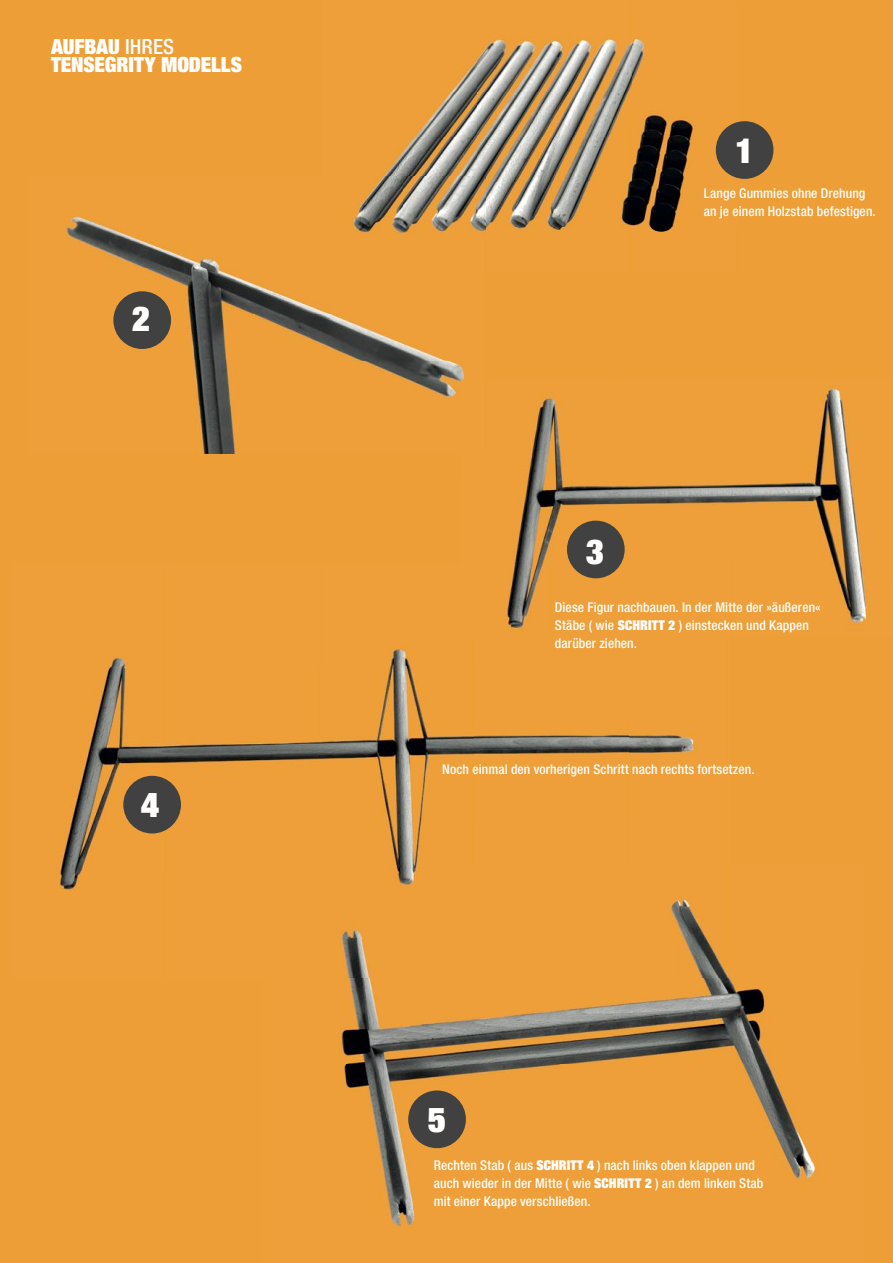
<style>
.page{position:relative;width:893px;height:1263px;background:#ed9e37}
.page>*{position:absolute;margin:0;border:0;box-sizing:border-box;transform-origin:0 0}
.t1{font:900 condensed 34.5px "Helvetica Neue LT Pro";color:#fffefd}
.t2{font:900 condensed 21px/18px "Helvetica Neue LT Pro";letter-spacing:-.005em;color:#fffefd}
.t3{font:500 condensed 13.5px/18px "Helvetica Neue LT Pro";letter-spacing:.01em;color:#fffefd}
.s1{font-weight:500}
.s2{font-weight:900}
</style>
<div class="page">
<img style="left:414px;top:36px;width:319px;height:101px">
<img style="left:380px;top:137px;width:97px;height:39px">
<img style="left:477px;top:137px;width:256px;height:45px">
<img style="left:485px;top:182px;width:206px;height:54px">
<img style="left:64px;top:211px;width:171px;height:58px">
<img style="left:145px;top:269px;width:188px;height:46px">
<img style="left:114px;top:315px;width:358px;height:92px">
<img style="left:193px;top:407px;width:45px;height:46px">
<img style="left:322px;top:176px;width:163px;height:97px">
<img style="left:531px;top:381px;width:318px;height:51px">
<img style="left:518px;top:432px;width:346px;height:102px">
<img style="left:510px;top:534px;width:112px;height:30px">
<img style="left:820px;top:534px;width:45px;height:50px">
<img style="left:835px;top:584px;width:35px;height:45px">
<img style="left:462px;top:381px;width:10px;height:26px">
<img style="left:83px;top:645px;width:392px;height:125px">
<img style="left:475px;top:731px;width:223px;height:25px">
<img style="left:59px;top:770px;width:122px;height:103px">
<img style="left:378px;top:770px;width:52px;height:96px">
<img style="left:58px;top:873px;width:24px;height:22px">
<img style="left:507px;top:564px;width:113px;height:68px">
<img style="left:335px;top:977px;width:378px;height:87px">
<img style="left:713px;top:965px;width:58px;height:99px">
<img style="left:343px;top:1064px;width:475px;height:169px">
<img style="left:338px;top:866px;width:393px;height:111px">
<div style="left:716px;top:121px;width:57px;height:58px;background:#404140;border-radius:50%"></div>
<div style="left:113px;top:291px;width:58px;height:58px;background:#404140;border-radius:50%"></div>
<div style="left:567px;top:521px;width:58px;height:57px;background:#404140;border-radius:50%"></div>
<div style="left:123px;top:776px;width:58px;height:57px;background:#404140;border-radius:50%"></div>
<div style="left:408px;top:1090px;width:58px;height:58px;background:#404140;border-radius:50%"></div>
<h2 class="t2" style="left:51px;top:37px;width:192px">AUFBAU <span class="s1">IHRES<br></span>TENSEGRITY MODELLS</h2>
<h1 class="t1" style="left:132px;top:295px;width:19px">2</h1>
<h1 class="t1" style="left:141px;top:781px;width:19px">4</h1>
<h1 class="t1" style="left:736px;top:128px;width:19px">1</h1>
<p class="t3" style="left:704px;top:184px;width:174px">Lange Gummies ohne Drehung an je einem Holzstab befestigen.</p>
<h1 class="t1" style="left:586px;top:528px;width:19px">3</h1>
<p class="t3" style="left:555px;top:598px;width:267px">Diese Figur nachbauen. In der Mitte der »äußeren«<br>Stäbe ( wie <span class="s2">SCHRITT 2</span> ) einstecken und Kappen darüber ziehen.</p>
<p class="t3" style="left:442px;top:760px;width:314px">Noch einmal den vorherigen Schritt nach rechts fortsetzen.</p>
<h1 class="t1" style="left:428px;top:1097px;width:19px">5</h1>
<p class="t3" style="left:434px;top:1156px;width:331px">Rechten Stab ( aus <span class="s2">SCHRITT 4</span> ) nach links oben klappen und auch wieder in der Mitte ( wie <span class="s2">SCHRITT 2</span> ) an dem linken Stab mit einer Kappe verschließen.</p>
</div>
